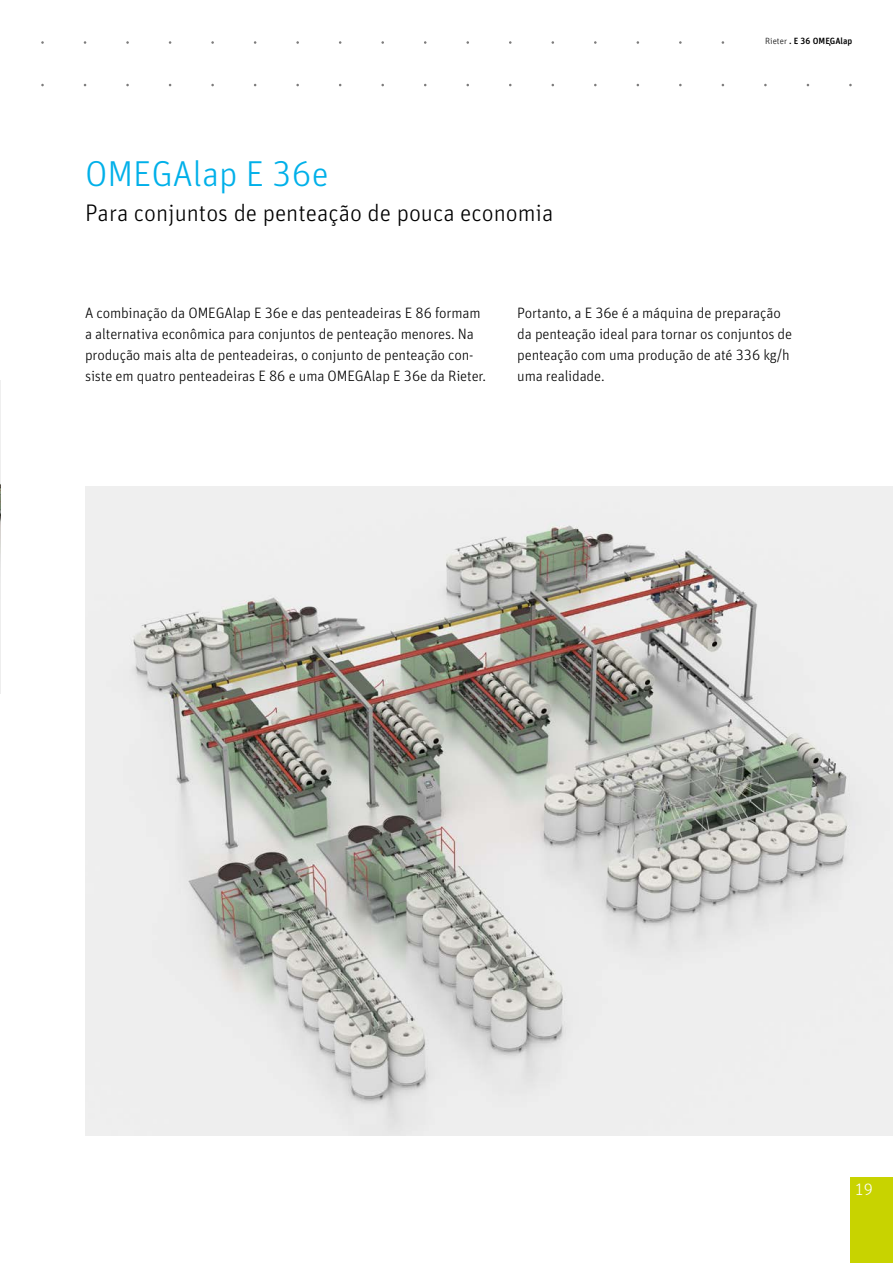
<style>
.page{position:relative;width:893px;height:1263px;background:#fff}
.page>*{position:absolute;margin:0;border:0;box-sizing:border-box;transform-origin:0 0}
.t1{font:300 36px "Unit Pro";color:#00b0e9}
.t2{font:300 24px "Unit Pro";color:#000}
.t3{font:300 16.5px "Unit Pro";color:#fff}
.t4{font:300 15px/21px "Unit Pro";letter-spacing:-.01em;color:#000}
.t5{font:500 9px "Unit Pro";color:#000}
.s1{font-weight:300}
</style>
<div class="page">
<img style="left:85px;top:487px;width:808px;height:648px">
<img style="left:0;top:381px;width:1px;height:312px">
<div style="left:850px;top:1178px;width:43px;height:85px;background:#c8d300"></div>
<h1 class="t1" style="left:85px;top:149px;width:245px">OMEGAlap E 36e</h1>
<h2 class="t2" style="left:85px;top:196px;width:470px">Para conjuntos de penteação de pouca economia</h2>
<p class="t5" style="left:765px;top:34px;width:89px"><span class="s1">Rieter</span> OMEGAlap E 36</p>
<p class="t5" style="left:789px;top:34px;width:65px">. E 36 OMEGAlap</p>
<p class="t4" style="left:85px;top:302px;width:403px">A combinação da OMEGAlap E 36e e das penteadeiras E 86 formam a alternativa econômica para conjuntos de penteação menores. Na produção mais alta de penteadeiras, o conjunto de penteação con&shy;siste em quatro penteadeiras E 86 e uma OMEGAlap E 36e da Rieter.</p>
<p class="t4" style="left:517px;top:302px;width:276px">Portanto, a E 36e é a máquina de preparação da penteação ideal para tornar os conjuntos de penteação com uma produção de até 336 kg/h uma realidade.</p>
<p class="t3" style="left:855px;top:1178px;width:20px">19</p>
</div>
